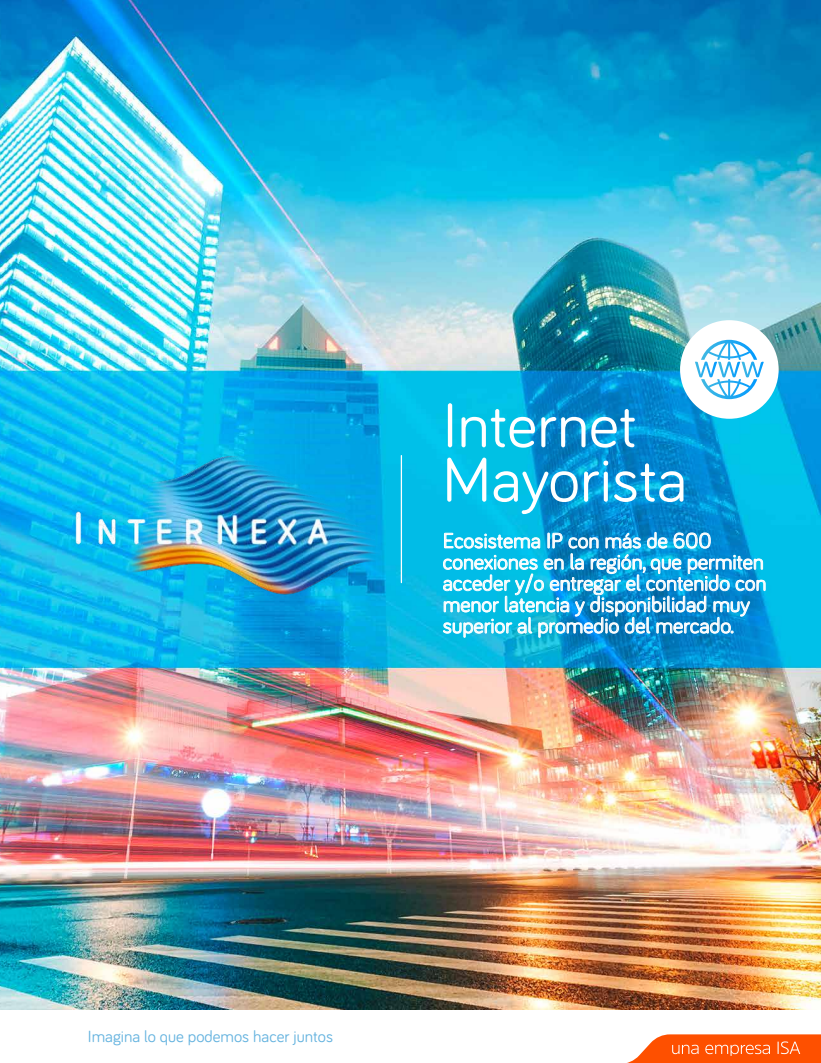
<style>
.page{position:relative;width:821px;height:1063px;background:#fff}
.page>*{position:absolute;margin:0;border:0;box-sizing:border-box;transform-origin:0 0}
.t1{font:64px/54.4px "Bariol";color:#fff}
.t2{font:21.75px/21.2px "Bariol";color:#fff}
.t3{font:16.62px "Bariol";color:#65b3df}
</style>
<div class="page">
<img style="left:0;top:0;width:821px;height:1010px">
<svg style="left:630px;top:1034px;width:191px;height:28px;background:#fe6b28"></svg>
<div style="left:680px;top:320px;width:98px;height:99px;background:#fff;border-radius:50%"></div>
<img style="left:443px;top:532px;width:322px;height:105px">
<img style="left:51px;top:419px;width:350px;height:200px">
<hr style="left:401px;top:455px;width:1px;height:127px;background:#fff">
<svg style="left:695px;top:340px;width:68px;height:59px"></svg>
<h1 class="t1" style="left:442px;top:395px;width:246px">Internet<br>Mayorista</h1>
<p class="t2" style="left:442px;top:529px;width:325px">Ecosistema IP con más de 600 conexiones en la región, que permiten acceder y/o entregar el contenido con menor latencia y disponibilidad muy superior al promedio del mercado.</p>
<p class="t3" style="left:88px;top:1025px;width:246px">Imagina lo que podemos hacer juntos</p>
</div>
